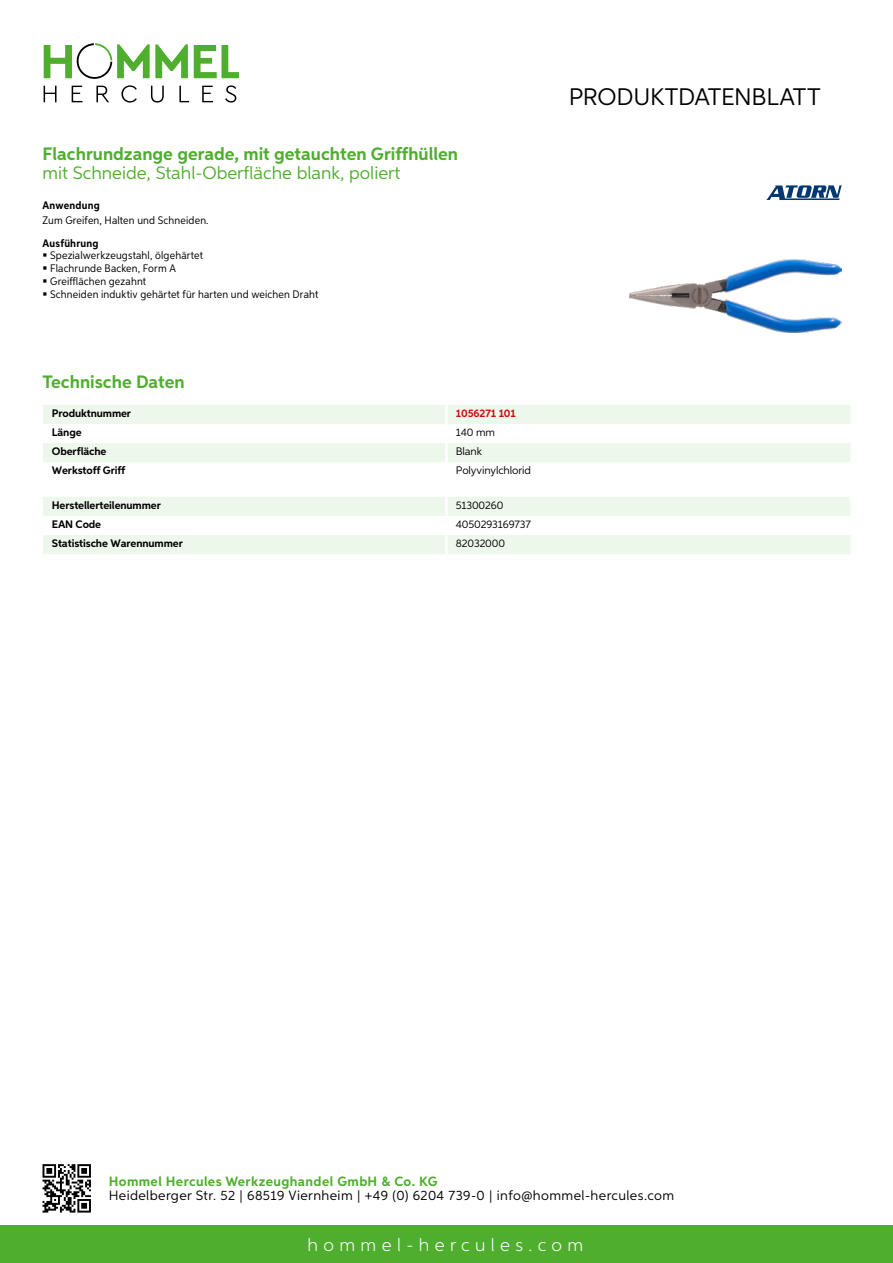
<style>
.page{position:relative;width:893px;height:1263px;background:#fff}
.page>*{position:absolute;margin:0;border:0;box-sizing:border-box;transform-origin:0 0}
.t1{font:24px "Aspira";letter-spacing:-.01em;color:#000}
.t2{font:700 18px "Aspira";color:#50ae2f}
.t3{font:18px "Aspira";color:#50ae2f}
.t4{font:300 18px "Aspira";letter-spacing:.3em;color:#fff}
.t5{font:13.5px "Aspira";letter-spacing:.03em;color:#000}
.t6{font:700 13.5px "Aspira";letter-spacing:.03em;color:#50ae2f}
.t7{font:10.95px/12.8px "Aspira Nar";letter-spacing:.015em;color:#000}
.t8{font:700 10.95px "Aspira";letter-spacing:-.01em;color:#000}
.t9{font:10.95px "Aspira";letter-spacing:-.01em;color:#000}
.t10{font:700 10.95px "Aspira Nar";letter-spacing:.02em;color:#000}
.t11{font:700 10.95px "Aspira";letter-spacing:-.01em;color:#cd1013}
</style>
<div class="page">
<div style="left:0;top:1226px;width:893px;height:37px;background:#50ae2f"></div>
<svg style="left:43px;top:1164px;width:48px;height:48px"></svg>
<svg style="left:194px;top:45px;width:45px;height:33px"></svg>
<svg style="left:44px;top:43px;width:144px;height:36px"></svg>
<svg style="left:44px;top:86px;width:13px;height:16px"></svg>
<svg style="left:72px;top:86px;width:10px;height:16px"></svg>
<svg style="left:96px;top:86px;width:13px;height:16px"></svg>
<svg style="left:121px;top:85px;width:16px;height:18px"></svg>
<svg style="left:151px;top:86px;width:13px;height:17px"></svg>
<svg style="left:179px;top:86px;width:10px;height:16px"></svg>
<svg style="left:202px;top:86px;width:11px;height:16px"></svg>
<svg style="left:225px;top:85px;width:11px;height:18px"></svg>
<div style="left:43px;top:405px;width:807px;height:19px;background:#eef7eb"></div>
<div style="left:43px;top:443px;width:807px;height:19px;background:#eef7eb"></div>
<hr style="left:445px;top:405px;width:3px;height:19px;background:#fff">
<hr style="left:445px;top:443px;width:3px;height:19px;background:#fff">
<svg style="left:43px;top:497px;width:807px;height:57px"></svg>
<hr style="left:445px;top:535px;width:3px;height:19px;background:#fff">
<img style="left:629px;top:259px;width:213px;height:73px">
<svg style="left:766px;top:185px;width:76px;height:15px"></svg>
<h2 class="t2" style="left:43px;top:142px;width:417px">Flachrundzange gerade, mit getauchten Griffhüllen</h2>
<h2 class="t3" style="left:43px;top:162px;width:359px">mit Schneide, Stahl-Oberfläche blank, poliert</h2>
<p class="t10" style="left:43px;top:199px;width:59px">Anwendung</p>
<p class="t7" style="left:43px;top:214px;width:168px">Zum Greifen, Halten und Schneiden.</p>
<p class="t10" style="left:43px;top:236px;width:58px">Ausführung</p>
<p class="t7" style="left:50px;top:249px;width:270px">Spezialwerkzeugstahl, ölgehärtet<br>Flachrunde Backen, Form A<br>Greifflächen gezahnt<br>Schneiden induktiv gehärtet für harten und weichen Draht</p>
<h2 class="t2" style="left:43px;top:371px;width:144px">Technische Daten</h2>
<p class="t8" style="left:52px;top:406px;width:81px">Produktnummer</p>
<p class="t11" style="left:456px;top:406px;width:61px">1056271 101</p>
<p class="t8" style="left:52px;top:425px;width:31px">Länge</p>
<p class="t9" style="left:456px;top:425px;width:41px">140 mm</p>
<p class="t8" style="left:52px;top:444px;width:56px">Oberfläche</p>
<p class="t9" style="left:456px;top:445px;width:28px">Blank</p>
<p class="t8" style="left:52px;top:464px;width:75px">Werkstoff Griff</p>
<p class="t9" style="left:456px;top:464px;width:77px">Polyvinylchlorid</p>
<p class="t8" style="left:52px;top:498px;width:111px">Herstellerteilenummer</p>
<p class="t9" style="left:456px;top:498px;width:49px">51300260</p>
<p class="t8" style="left:52px;top:517px;width:51px">EAN Code</p>
<p class="t9" style="left:456px;top:517px;width:77px">4050293169737</p>
<p class="t8" style="left:52px;top:536px;width:132px">Statistische Warennummer</p>
<p class="t9" style="left:456px;top:536px;width:51px">82032000</p>
<h1 class="t1" style="left:569px;top:82px;width:253px">Produktdatenblatt</h1>
<p class="t6" style="left:109px;top:1172px;width:330px">Hommel Hercules Werkzeughandel GmbH &amp; Co. KG</p>
<p class="t5" style="left:109px;top:1187px;width:567px">Heidelberger Str. 52 | 68519 Viernheim | +49 (0) 6204 739-0 | info@hommel-hercules.com</p>
<h2 class="t4" style="left:307px;top:1234px;width:277px">hommel-hercules.com</h2>
</div>
